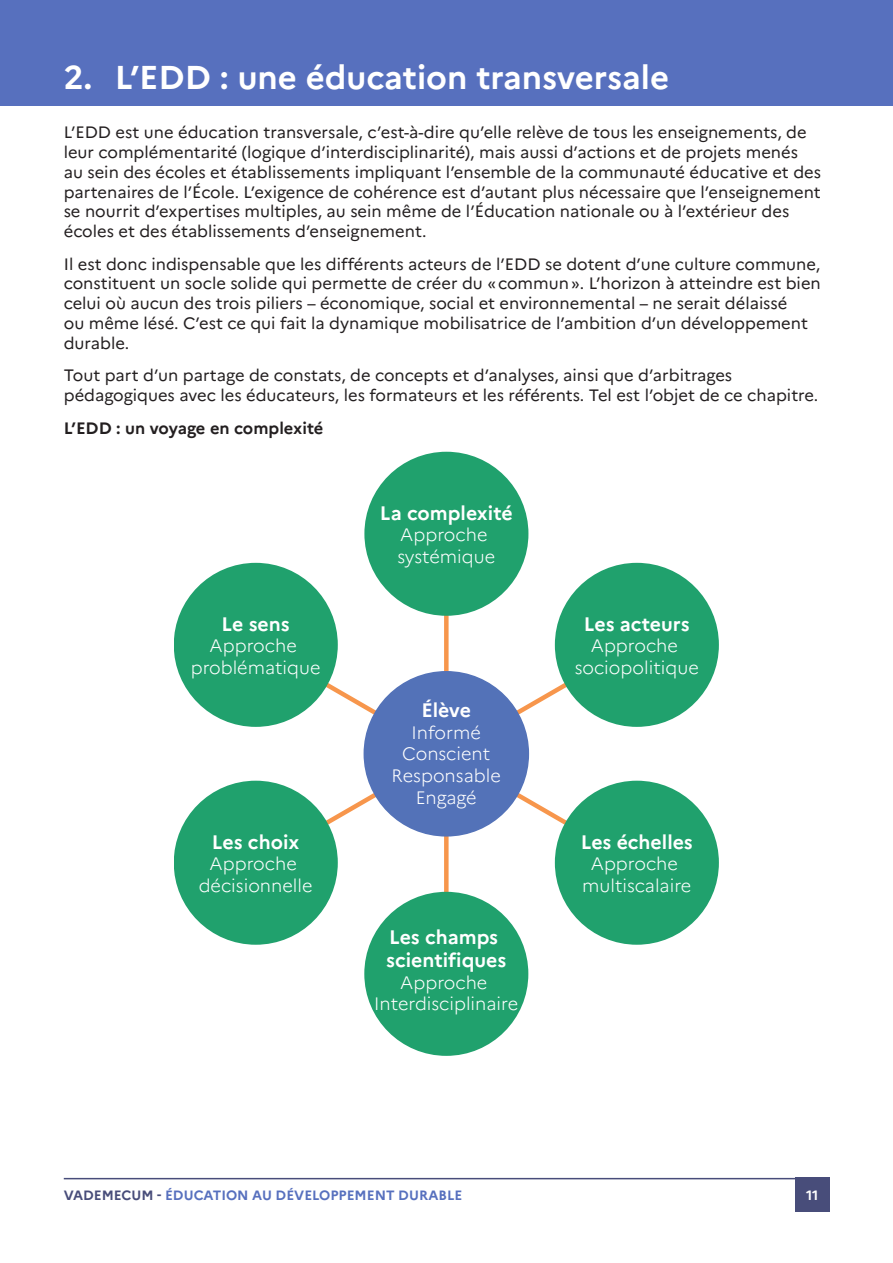
<style>
.page{position:relative;width:893px;height:1263px;background:#fff}
.page>*{position:absolute;margin:0;border:0;box-sizing:border-box;transform-origin:0 0}
.t1{font:700 33px "Marianne";color:#fff}
.t2{font:24px "Marianne";color:#231f20}
.t3{font:700 19.5px/23.4px "Marianne";color:#fff}
.t4{font:300 18px/21.6px "Marianne";color:#fff;text-align:center}
.t5{font:16.5px/19.8px "Marianne";color:#231f20}
.t6{font:700 16.5px "Marianne";color:#231f20}
.t7{font:700 13.5px "Marianne";color:#5770be}
.t8{font:700 13.5px "Marianne";color:#fff}
.s1{color:#484d7a}
</style>
<div class="page">
<hr style="left:64px;top:1178px;width:765px;height:1px;background:#484d7a">
<div style="left:795px;top:1178px;width:34px;height:34px;background:#484d7a"></div>
<div style="left:0;top:0;width:893px;height:105px;background:#5770be"></div>
<svg style="left:250px;top:640px;width:393px;height:227px"></svg>
<div style="left:444px;top:534px;width:5px;height:440px;background:#f7964c"></div>
<div style="left:364px;top:672px;width:164px;height:164px;background:#5372b8;border-radius:50%"></div>
<div style="left:364px;top:452px;width:164px;height:164px;background:#20a16d;border-radius:50%"></div>
<div style="left:364px;top:892px;width:164px;height:164px;background:#20a16d;border-radius:50%"></div>
<div style="left:555px;top:781px;width:164px;height:164px;background:#20a16d;border-radius:50%"></div>
<div style="left:555px;top:563px;width:164px;height:164px;background:#20a16d;border-radius:50%"></div>
<div style="left:174px;top:563px;width:164px;height:164px;background:#20a16d;border-radius:50%"></div>
<div style="left:174px;top:781px;width:164px;height:164px;background:#20a16d;border-radius:50%"></div>
<p class="t1" style="left:64px;top:57px;width:607px">2. L’EDD : une éducation transversale</p>
<p class="t5" style="left:64px;top:122px;width:759px">L’EDD est une éducation transversale, c’est-à-dire qu’elle relève de tous les enseignements, de leur complémentarité (logique d’interdisciplinarité), mais aussi d’actions et de projets menés au sein des écoles et établissements impliquant l’ensemble de la communauté éducative et des partenaires de l’École. L’exigence de cohérence est d’autant plus nécessaire que l’enseignement se nourrit d’expertises multiples, au sein même de l’Éducation nationale ou à l’extérieur des écoles et des établissements d’enseignement.</p>
<p class="t5" style="left:64px;top:254px;width:759px">Il est donc indispensable que les différents acteurs de l’EDD se dotent d’une culture commune, constituent un socle solide qui permette de créer du «commun». L’horizon à atteindre est bien celui où aucun des trois piliers – économique, social et environnemental – ne serait délaissé<br>ou même lésé. C’est ce qui fait la dynamique mobilisatrice de l’ambition d’un développement durable.</p>
<p class="t5" style="left:64px;top:366px;width:754px">Tout part d’un partage de constats, de concepts et d’analyses, ainsi que d’arbitrages pédagogiques avec les éducateurs, les formateurs et les référents. Tel est l’objet de ce chapitre.</p>
<p class="t6" style="left:64px;top:418px;width:261px">L’EDD : un voyage en complexité</p>
<p class="t2" style="left:30px;top:366px;width:378px">L’EDD : un voyage en complexité</p>
<p class="t3" style="left:222px;top:612px;width:70px">Le sens</p>
<p class="t4" style="left:191px;top:635px;width:131px">Approche problématique</p>
<p class="t3" style="left:212px;top:830px;width:89px">Les choix</p>
<p class="t4" style="left:199px;top:853px;width:115px">Approche décisionnelle</p>
<p class="t3" style="left:380px;top:501px;width:134px">La complexité</p>
<p class="t4" style="left:397px;top:524px;width:99px;text-align:left">Approche systémique</p>
<p class="t3" style="left:421px;top:698px;width:51px">Élève</p>
<p class="t4" style="left:392px;top:721px;width:111px">Informé<br>Conscient<br>Responsable<br>Engagé</p>
<p class="t3" style="left:386px;top:925px;width:122px">Les champs scientifiques</p>
<p class="t4" style="left:374px;top:971px;width:145px">Approche<br>Interdisciplinaire</p>
<p class="t3" style="left:584px;top:612px;width:107px">Les acteurs</p>
<p class="t4" style="left:575px;top:635px;width:126px">Approche sociopolitique</p>
<p class="t3" style="left:581px;top:830px;width:114px">Les échelles</p>
<p class="t4" style="left:582px;top:853px;width:111px">Approche multiscalaire</p>
<p class="t7" style="left:64px;top:1187px;width:400px"><span class="s1">VADEMECUM -</span> ÉDUCATION AU DÉVELOPPEMENT DURABLE</p>
<p class="t8" style="left:806px;top:1187px;width:14px">11</p>
</div>
